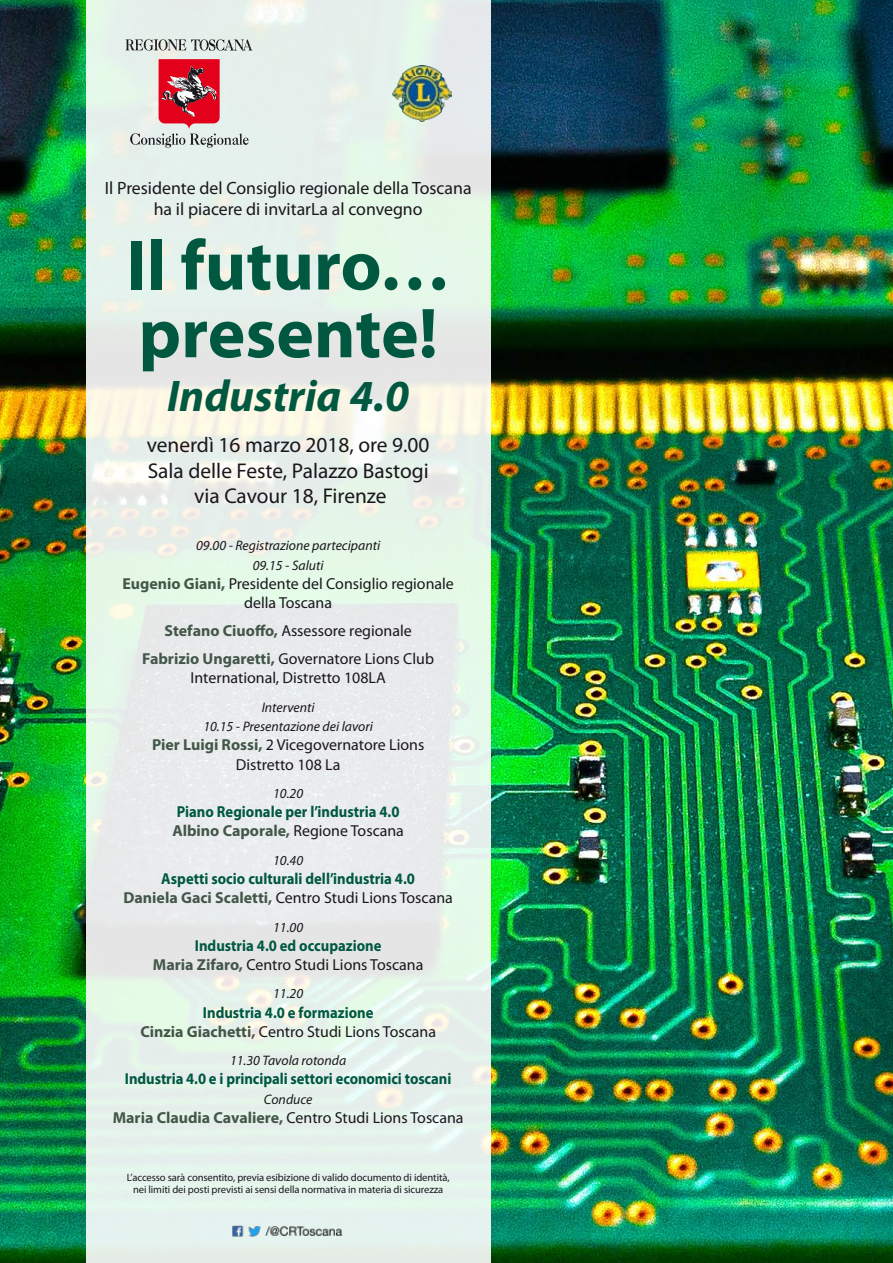
<style>
.page{position:relative;width:893px;height:1263px;background:#fff}
.page>*{position:absolute;margin:0;border:0;box-sizing:border-box;transform-origin:0 0}
.t1{font:700 71.25px/67.7px "Myriad Pro";color:#005841}
.t2{font:italic 700 44.55px "Myriad Pro";color:#005841}
.t3{font:21.45px/25.7px "Myriad Pro";color:#1a171c;text-align:center}
.t4{font:17.85px/21.5px "Myriad Pro";color:#1a171c;text-align:center}
.t5{font:700 15.9px/19px "Myriad Pro";color:#005841;text-align:center;scale:.92 1}
.t6{font:15.9px/19px "Myriad Pro";color:#1a171c;text-align:center}
.t7{font:italic 13.8px/19.5px "Myriad Pro";color:#1a171c;text-align:center}
.t8{font:10.65px/12.8px "Myriad Pro";letter-spacing:-.01em;color:#1a171c;text-align:center}
.s1{font-weight:700;color:#435749}
.s2{color:#435749}
.s3{font-weight:400;color:#1a171c}
</style>
<div class="page">
<img style="left:0;top:0;width:893px;height:1263px">
<svg style="left:86px;top:0;width:404px;height:1263px;background:#e7f0ea"></svg>
<img style="left:392px;top:65px;width:59px;height:56px">
<svg style="left:130px;top:59px;width:119px;height:89px;background:#d39ca0"></svg>
<svg style="left:126px;top:39px;width:126px;height:12px;background:#abb1ae"></svg>
<img style="left:229px;top:1222px;width:119px;height:19px">
<p class="t4" style="left:105px;top:177px;width:368px">Il Presidente del Consiglio regionale della Toscana ha il piacere di invitarLa al convegno</p>
<h1 class="t1" style="left:126px;top:229px;width:326px">Il futuro… presente!</h1>
<h2 class="t2" style="left:167px;top:367px;width:244px">Industria 4.0</h2>
<h3 class="t3" style="left:147px;top:432px;width:284px">venerdì 16 marzo 2018, ore 9.00<br>Sala delle Feste, Palazzo Bastogi via Cavour 18, Firenze</h3>
<p class="t7" style="left:196px;top:535px;width:186px">09.00 - Registrazione partecipanti<br>09.15 - Saluti</p>
<p class="t6" style="left:122px;top:574px;width:333px"><span class="s1">Eugenio Giani,</span> Presidente del Consiglio regionale della Toscana</p>
<p class="t6" style="left:142px;top:616px;width:293px;line-height:28px"><span class="s1">Stefano Ciuoffo,</span> Assessore regionale<br><span class="s1">Fabrizio Ungaretti,</span> Governatore Lions Club</p>
<p class="t6" style="left:191px;top:668px;width:197px">International, Distretto 108LA</p>
<p class="t7" style="left:203px;top:697px;width:171px">Interventi<br>10.15 - Presentazione dei lavori</p>
<p class="t6" style="left:152px;top:735px;width:274px"><span class="s1">Pier Luigi Rossi,</span> 2 Vicegovernatore Lions<br>Distretto 108 La</p>
<p class="t7" style="left:273px;top:783px;width:32px">10.20</p>
<p class="t5" style="left:172px;top:802px;width:253px;text-align:left">Piano Regionale per l’industria 4.0<br><span class="s2">Albino Caporale,</span> <span class="s3">Regione Toscana</span></p>
<p class="t7" style="left:273px;top:850px;width:32px">10.40</p>
<p class="t5" style="left:123px;top:868px;width:360px">Aspetti socio culturali dell’industria 4.0<br><span class="s2">Daniela Gaci Scaletti,</span> <span class="s3">Centro Studi Lions Toscana</span></p>
<p class="t7" style="left:273px;top:917px;width:32px">11.00</p>
<p class="t5" style="left:153px;top:935px;width:295px">Industria 4.0 ed occupazione<br><span class="s2">Maria Zifaro,</span> <span class="s3">Centro Studi Lions Toscana</span></p>
<p class="t7" style="left:273px;top:984px;width:32px">11.20</p>
<p class="t5" style="left:140px;top:1002px;width:323px">Industria 4.0 e formazione<br><span class="s2">Cinzia Giachetti,</span> <span class="s3">Centro Studi Lions Toscana</span></p>
<p class="t7" style="left:230px;top:1050px;width:118px">11.30 Tavola rotonda</p>
<p class="t5" style="left:125px;top:1069px;width:356px">Industria 4.0 e i principali settori economici toscani</p>
<p class="t7" style="left:264px;top:1089px;width:50px">Conduce</p>
<p class="t6" style="left:113px;top:1108px;width:352px"><span class="s1">Maria Claudia Cavaliere,</span> Centro Studi Lions Toscana</p>
<p class="t8" style="left:127px;top:1170px;width:324px">L’accesso sarà consentito, previa esibizione di valido documento di identità, nei limiti dei posti previsti ai sensi della normativa in materia di sicurezza</p>
</div>
